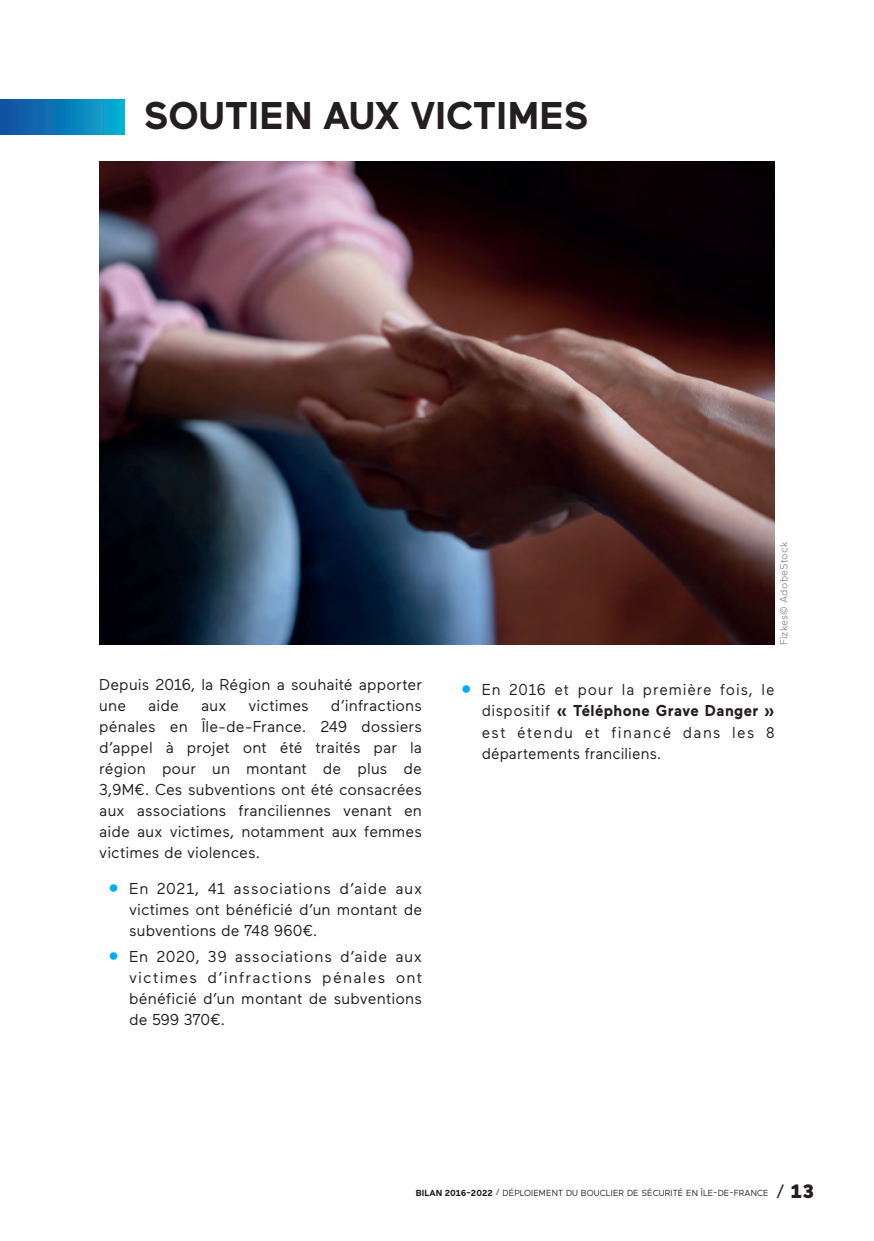
<style>
.page{position:relative;width:874px;height:1241px;background:#fff}
.page>*{position:absolute;margin:0;border:0;box-sizing:border-box;transform-origin:0 0}
.t1{font:700 38.5px "Maax";color:#231f20}
.t2{font:15.75px/21px "Maax";letter-spacing:.01em;color:#231f20;text-align:justify}
.t3{font:10.5px "Maax";letter-spacing:.01em;color:#8f9194}
.t4{font:8.75px "Maax";letter-spacing:.01em;color:#231f20}
.s1{font-weight:900;font-size:22.75px;color:#00aeef}
.s2{font-weight:700}
.s3{font-size:19.25px}
.s4{font-weight:900;font-size:19.25px}
</style>
<div class="page">
<div style="left:0;top:99px;width:124px;height:35px;background:linear-gradient(to right,#124a9e,#07acd1)"></div>
<img style="left:99px;top:161px;width:675px;height:483px">
<h1 class="t1" style="left:144px;top:95px;width:445px">SOUTIEN AUX VICTIMES</h1>
<p class="t3" style="left:777px;top:645px;width:105px;rotate:-90deg">Fizkes© AdobeStock</p>
<p class="t2" style="left:99px;top:674px;width:324px">Depuis 2016, la Région a souhaité apporter une</p>
<p class="t2" style="left:99px;top:695px;width:324px;text-indent:231px">d’infractions pénales en Île-de-France. 249 dossiers d’appel à projet ont été traités par la région pour un montant de plus de 3,9M€. Ces subventions ont été consacrées aux associations franciliennes venant en aide aux victimes, notamment aux femmes victimes de violences.</p>
<p class="t2" style="left:129px;top:878px;width:294px;text-indent:-20px"><span class="s1">•</span> En 2021, 41 associations d’aide aux victimes ont bénéficié d’un montant de subventions de 748 960€.</p>
<p class="t2" style="left:129px;top:946px;width:294px;text-indent:-20px"><span class="s1">•</span> En 2020, 39 associations d’aide aux victimes d’infractions pénales ont bénéficié d’un montant de subventions de 599 370€.</p>
<p class="t2" style="left:148px;top:695px;width:32px">aide</p>
<p class="t2" style="left:201px;top:695px;width:27px">aux</p>
<p class="t2" style="left:248px;top:695px;width:62px">victimes</p>
<p class="t2" style="left:481px;top:679px;width:294px;text-indent:-20px"><span class="s1">•</span> En 2016 et pour la première fois, le dispositif <span class="s2">« Téléphone Grave Danger » </span>est étendu et financé dans les 8 départements franciliens.</p>
<p class="t4" style="left:415px;top:1187px;width:400px"><span class="s2">BILAN 2016-2022</span> / DÉPLOIEMENT DU BOUCLIER DE SÉCURITÉ EN ÎLE-DE-FRANCE <span class="s3">/</span> <span class="s4">13</span></p>
</div>
